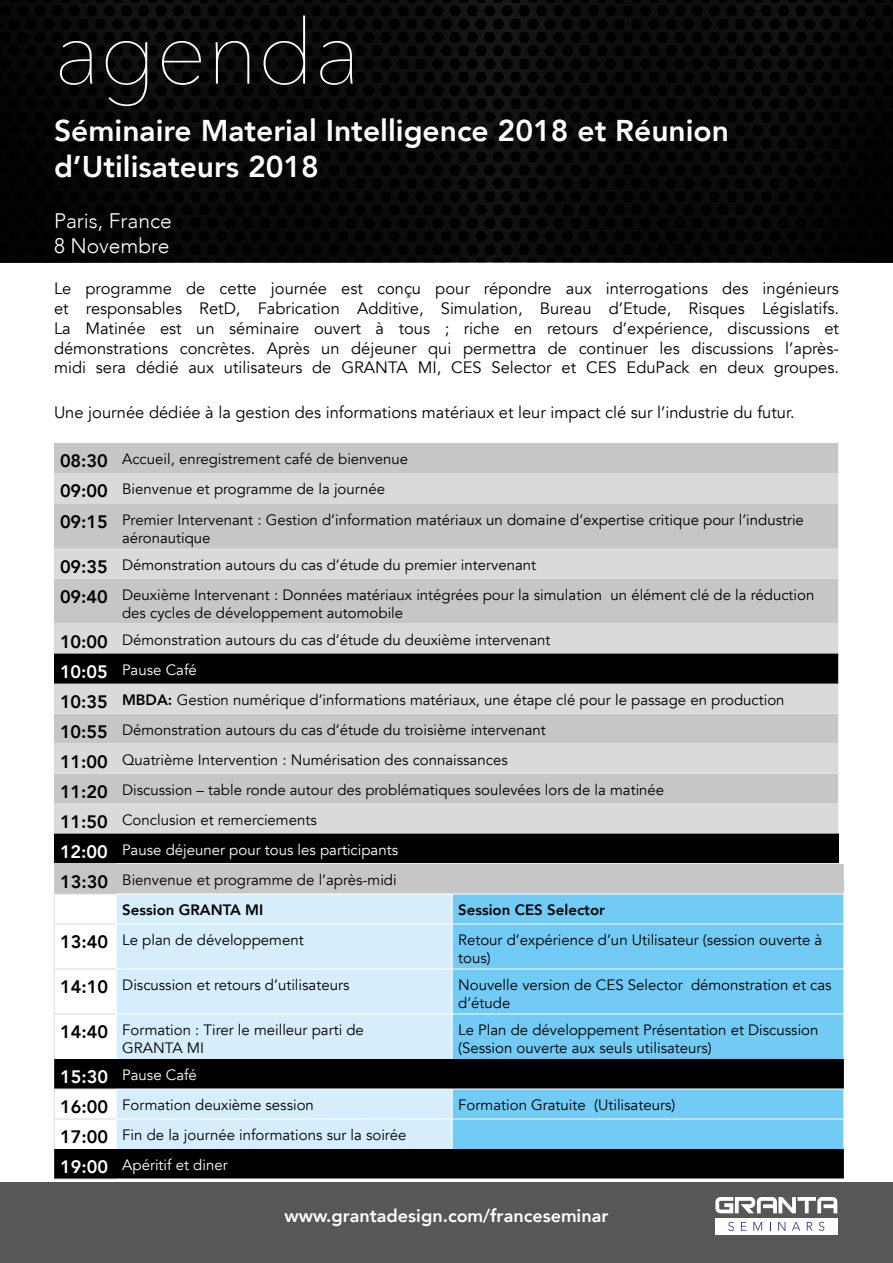
<style>
.page{position:relative;width:893px;height:1263px;background:#fff}
.page>*{position:absolute;margin:0;border:0;box-sizing:border-box;transform-origin:0 0}
.t1{font:200 90px "Avenir Next";color:#fff}
.t2{font:800 30px/36px "Avenir";color:#fff}
.t3{font:300 21px/25.2px "Avenir";color:#fff}
.t4{font:800 18px "Avenir";color:#fff}
.t5{font:16.5px/19.8px "Avenir";color:#000;text-align:justify}
.t6{font:15px/30px "Avenir";color:#000}
.t7{font:800 15px "Avenir";color:#000}
.s1{font-weight:800;font-size:18px}
.s2{font-weight:800;font-size:18px;color:#fff}
.s3{color:#fff}
.s4{font-weight:800}
</style>
<div class="page">
<div style="left:0;top:0;width:893px;height:262px;background:#080808"></div>
<div style="left:54px;top:443px;width:784px;height:181px;background:#c6c6c6"></div>
<div style="left:54px;top:473px;width:784px;height:106px;background:#dadada"></div>
<div style="left:54px;top:504px;width:784px;height:45px;background:#c6c6c6"></div>
<svg style="left:54px;top:624px;width:784px;height:210px;background:#d2d2d2"></svg>
<div style="left:54px;top:654px;width:784px;height:30px;background:#000"></div>
<div style="left:0;top:1182px;width:893px;height:81px;background:#575756"></div>
<svg style="left:715px;top:1197px;width:122px;height:16px"></svg>
<div style="left:715px;top:1218px;width:122px;height:17px;background:#fff"></div>
<svg style="left:728px;top:1222px;width:6px;height:9px"></svg>
<svg style="left:741px;top:1222px;width:5px;height:9px"></svg>
<svg style="left:753px;top:1222px;width:9px;height:9px"></svg>
<svg style="left:778px;top:1222px;width:7px;height:9px"></svg>
<svg style="left:792px;top:1222px;width:8px;height:9px"></svg>
<svg style="left:807px;top:1222px;width:5px;height:9px"></svg>
<svg style="left:819px;top:1222px;width:5px;height:9px"></svg>
<svg style="left:54px;top:834px;width:790px;height:60px;background:#686868"></svg>
<div style="left:117px;top:895px;width:335px;height:164px;background:#d6eefc"></div>
<div style="left:453px;top:895px;width:391px;height:164px;background:#71cbf4"></div>
<svg style="left:54px;top:1059px;width:790px;height:120px;background:#546f7b"></svg>
<hr style="left:54px;top:894px;width:62px;height:1px;background:#dadada">
<hr style="left:54px;top:894px;width:1px;height:30px;background:#dadada">
<hr style="left:54px;top:924px;width:62px;height:1px;background:#dadada">
<hr style="left:54px;top:924px;width:1px;height:45px;background:#dadada">
<hr style="left:54px;top:969px;width:62px;height:1px;background:#dadada">
<hr style="left:54px;top:969px;width:1px;height:45px;background:#dadada">
<hr style="left:54px;top:1014px;width:62px;height:1px;background:#dadada">
<hr style="left:54px;top:1014px;width:1px;height:45px;background:#dadada">
<hr style="left:54px;top:1089px;width:62px;height:1px;background:#dadada">
<hr style="left:54px;top:1089px;width:1px;height:30px;background:#dadada">
<hr style="left:54px;top:1119px;width:62px;height:1px;background:#dadada">
<hr style="left:54px;top:1119px;width:1px;height:30px;background:#dadada">
<hr style="left:54px;top:1179px;width:62px;height:1px;background:#dadada">
<hr style="left:116px;top:924px;width:336px;height:1px;background:#fff">
<hr style="left:452px;top:924px;width:392px;height:1px;background:#fff">
<hr style="left:116px;top:969px;width:336px;height:1px;background:#fff">
<hr style="left:452px;top:969px;width:392px;height:1px;background:#fff">
<hr style="left:116px;top:1014px;width:336px;height:1px;background:#fff">
<hr style="left:452px;top:1014px;width:392px;height:1px;background:#fff">
<hr style="left:116px;top:1089px;width:336px;height:1px;background:#fff">
<hr style="left:116px;top:1089px;width:1px;height:30px;background:#fff">
<hr style="left:452px;top:1089px;width:392px;height:1px;background:#fff">
<hr style="left:452px;top:1089px;width:1px;height:30px;background:#fff">
<hr style="left:116px;top:1119px;width:336px;height:1px;background:#fff">
<hr style="left:116px;top:1119px;width:1px;height:30px;background:#fff">
<hr style="left:452px;top:1119px;width:392px;height:1px;background:#fff">
<hr style="left:452px;top:1119px;width:1px;height:30px;background:#fff">
<h1 class="t1" style="left:54px;top:-24px;width:308px">agenda</h1>
<h2 class="t2" style="left:54px;top:113px;width:677px">Séminaire Material Intelligence 2018 et Réunion d’Utilisateurs 2018</h2>
<h3 class="t3" style="left:54px;top:208px;width:119px">Paris, France<br>8 Novembre</h3>
<p class="t5" style="left:54px;top:279px;width:786px">Le programme de cette journée est conçu pour répondre aux interrogations des ingénieurs et responsables RetD, Fabrication Additive, Simulation, Bureau d’Etude, Risques Législatifs.<br>La Matinée est un séminaire ouvert à tous ; riche en retours d’expérience, discussions et démonstrations concrètes. Après un déjeuner qui permettra de continuer les discussions l’après&shy;midi sera dédié aux utilisateurs de GRANTA MI, CES Selector et CES EduPack en deux groupes.</p>
<p class="t5" style="left:54px;top:403px;width:742px">Une journée dédiée à la gestion des informations matériaux et leur impact clé sur l’industrie du futur.</p>
<p class="t6" style="left:60px;top:444px;width:745px"><span class="s1">08:30</span> Accueil, enregistrement café de bienvenue<br><span class="s1">09:00</span> Bienvenue et programme de la journée<br><span class="s1">09:15</span> Premier Intervenant : Gestion d’information matériaux un domaine d’expertise critique pour l’industrie</p>
<p class="t6" style="left:60px;top:524px;width:478px;line-height:27px;text-indent:62px">aéronautique<br><span class="s1">09:35</span> Démonstration autours du cas d’étude du premier intervenant</p>
<p class="t6" style="left:122px;top:586px;width:694px;line-height:18px;text-indent:-62px"><span class="s1">09:40</span> Deuxième Intervenant : Données matériaux intégrées pour la simulation un élément clé de la réduction des cycles de développement automobile</p>
<p class="t6" style="left:60px;top:625px;width:726px"><span class="s1">10:00</span> Démonstration autours du cas d’étude du deuxième intervenant<br><span class="s2">10:05</span> <span class="s3">Pause Café<br></span><span class="s1">10:35</span> <span class="s4">MBDA:</span> Gestion numérique d’informations matériaux, une étape clé pour le passage en production <span class="s1">10:55</span> Démonstration autours du cas d’étude du troisième intervenant<br><span class="s1">11:00</span> Quatrième Intervention : Numérisation des connaissances<br><span class="s1">11:20</span> Discussion – table ronde autour des problématiques soulevées lors de la matinée<br><span class="s1">11:50</span> Conclusion et remerciements<br><span class="s2">12:00</span> <span class="s3">Pause déjeuner pour tous les participants</span></p>
<p class="t6" style="left:122px;top:865px;width:276px;text-indent:-62px"><span class="s1">13:30</span> Bienvenue et programme de l’après-midi<br><span class="s4">Session GRANTA MI</span></p>
<p class="t7" style="left:458px;top:898px;width:148px">Session CES Selector</p>
<p class="t6" style="left:60px;top:925px;width:245px"><span class="s1">13:40</span> Le plan de développement</p>
<p class="t6" style="left:458px;top:931px;width:366px;line-height:18px">Retour d’expérience d’un Utilisateur (session ouverte à tous)</p>
<p class="t6" style="left:60px;top:970px;width:291px"><span class="s1">14:10</span> Discussion et retours d’utilisateurs</p>
<p class="t6" style="left:458px;top:976px;width:375px;line-height:18px">Nouvelle version de CES Selector démonstration et cas d’étude</p>
<p class="t6" style="left:122px;top:1021px;width:243px;line-height:18px;text-indent:-62px"><span class="s1">14:40</span> Formation : Tirer le meilleur parti de<br>GRANTA MI</p>
<p class="t6" style="left:458px;top:1021px;width:362px;line-height:18px">Le Plan de développement Présentation et Discussion (Session ouverte aux seuls utilisateurs)</p>
<p class="t6" style="left:60px;top:1060px;width:255px"><span class="s2">15:30</span> <span class="s3">Pause Café<br></span><span class="s1">16:00</span> Formation deuxième session</p>
<p class="t6" style="left:458px;top:1090px;width:219px">Formation Gratuite (Utilisateurs)</p>
<p class="t6" style="left:60px;top:1120px;width:348px"><span class="s1">17:00</span> Fin de la journée informations sur la soirée<br><span class="s2">19:00</span> <span class="s3">Apéritif et diner</span></p>
<p class="t4" style="left:285px;top:1202px;width:325px">www.grantadesign.com/franceseminar</p>
</div>
